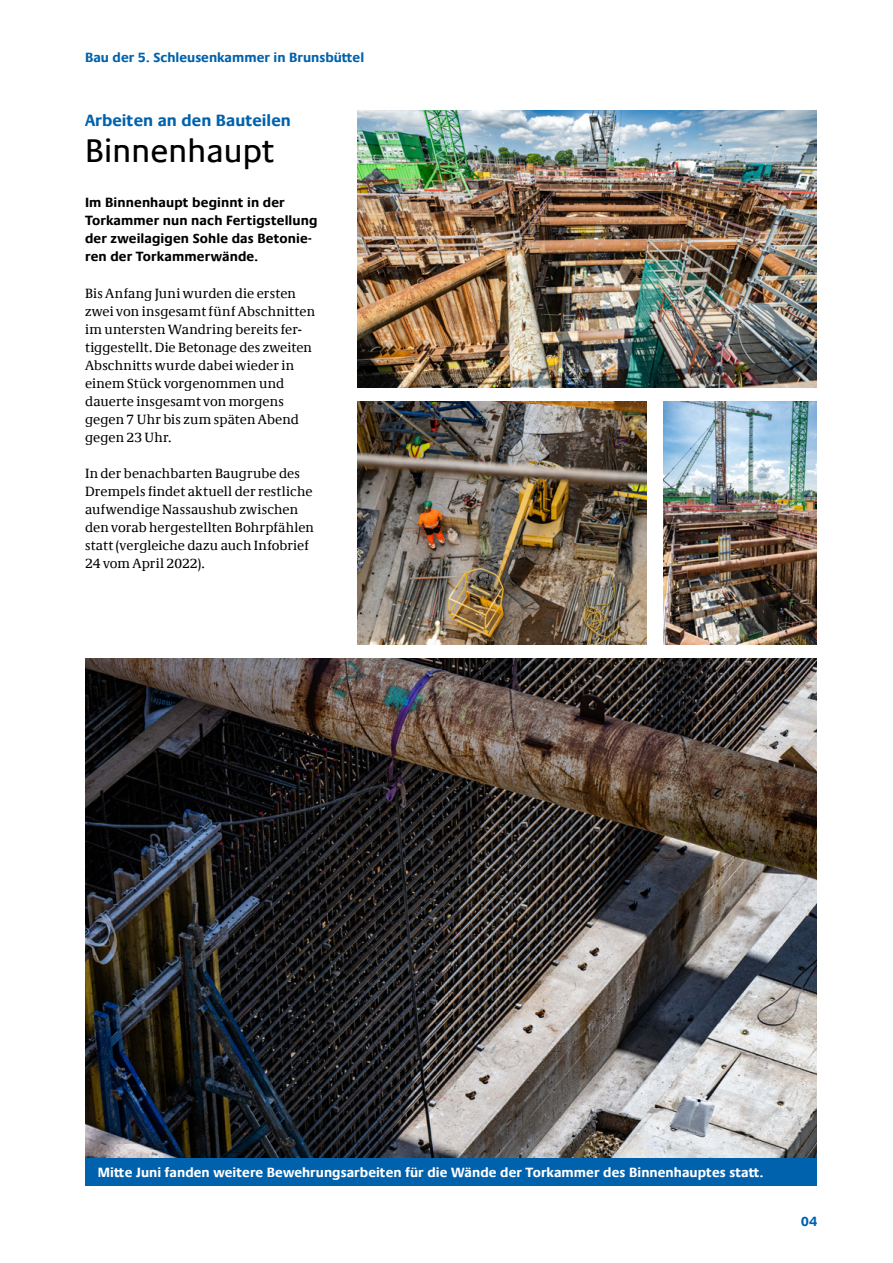
<style>
.page{position:relative;width:893px;height:1263px;background:#fff}
.page>*{position:absolute;margin:0;border:0;box-sizing:border-box;transform-origin:0 0}
.Headline_Innenseiten{font:33px "Praxis Com";letter-spacing:.005em;color:#000}
.Crossline{font:700 16.5px "Praxis Com";letter-spacing:.005em;color:#0062ad}
.Fließtext{font:13.5px/18px "Demos Com";letter-spacing:.01em;color:#000}
.Fließtext-2{font:700 13.5px/18px "Praxis Com";letter-spacing:.01em;color:#000}
.Bildunterschrift{font:700 13.5px "Praxis Com";letter-spacing:.005em;color:#fff}
.Kopfzeile{font:700 13.5px "Praxis Com";color:#0062ad}
.Claim{font:700 13.5px "Praxis Com";color:#0062ad}
</style>
<div class="page">
<img style="left:85px;top:658px;width:731px;height:500px">
<img style="left:357px;top:111px;width:459px;height:277px">
<img style="left:663px;top:401px;width:153px;height:244px">
<img style="left:357px;top:401px;width:289px;height:244px">
<div style="left:85px;top:1158px;width:731px;height:27px;background:#0062ad"></div>
<p class="Kopfzeile" style="left:85px;top:50px;width:281px">Bau der 5. Schleusenkammer in Brunsbüttel</p>
<p class="Crossline" style="left:85px;top:111px;width:207px">Arbeiten an den Bauteilen</p>
<p class="Headline_Innenseiten" style="left:85px;top:132px;width:191px">Binnenhaupt</p>
<p class="Fließtext-2" style="left:85px;top:194px;width:234px">Im Binnenhaupt beginnt in der<br>Torkammer nun nach Fertigstellung der zweilagigen Sohle das Betonie&shy;ren der Torkammerwände.</p>
<p class="Fließtext" style="left:85px;top:284px;width:232px">Bis Anfang Juni wurden die ersten zwei von insgesamt fünf Abschnitten im untersten Wandring bereits fer&shy;tiggestellt. Die Betonage des zweiten<br>Abschnitts wurde dabei wieder in einem Stück vorgenommen und dauerte insgesamt von morgens gegen 7 Uhr bis zum späten Abend gegen 23 Uhr.</p>
<p class="Fließtext" style="left:85px;top:464px;width:231px">In der benachbarten Baugrube des Drempels findet aktuell der restliche aufwendige Nassaushub zwischen den vorab hergestellten Bohrpfählen statt (vergleiche dazu auch Infobrief 24 vom April 2022).</p>
<p class="Bildunterschrift" style="left:98px;top:1164px;width:667px">Mitte Juni fanden weitere Bewehrungsarbeiten für die Wände der Torkammer des Binnenhauptes statt.</p>
<p class="Claim" style="left:801px;top:1213px;width:18px">04</p>
</div>
